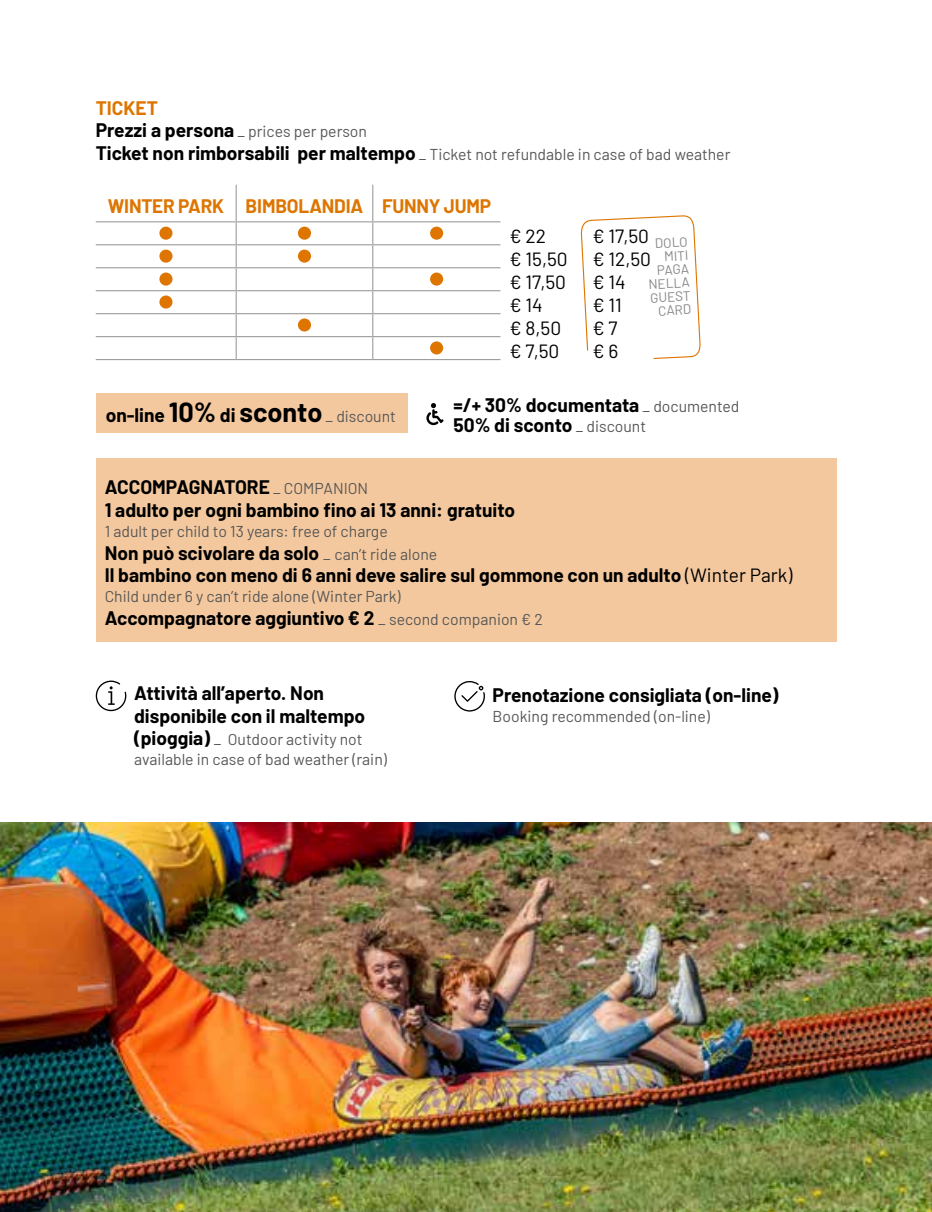
<style>
.page{position:relative;width:932px;height:1212px;background:#fff}
.page>*{position:absolute;margin:0;border:0;box-sizing:border-box;transform-origin:0 0}
.t1{font:700 19.12px/22.5px "Barlow";color:#000}
.t2{font:19.12px "Barlow";color:#000}
.t3{font:700 19.12px "Barlow";letter-spacing:-.01em;color:#dd7500}
.t4{font:15.75px/22.5px "Barlow";color:#575756}
.t5{font:13.5px/13.5px "Barlow";color:#878787;text-align:right}
.s1{font-weight:700;font-size:19.12px;color:#000}
.s2{font-size:27px}
.s3{font-weight:400;font-size:15.75px;color:#575756}
.s4{font-weight:400}
</style>
<div class="page">
<div style="left:96px;top:459px;width:740px;height:183px;background:#f4c89e"></div>
<img style="left:0;top:822px;width:931px;height:390px">
<hr style="left:235px;top:222px;width:2px;height:22px;background:#9d9d9c">
<hr style="left:96px;top:244px;width:140px;height:1px;background:#9d9d9c">
<hr style="left:236px;top:244px;width:136px;height:1px;background:#9d9d9c">
<hr style="left:235px;top:245px;width:2px;height:22px;background:#9d9d9c">
<hr style="left:372px;top:244px;width:128px;height:1px;background:#9d9d9c">
<hr style="left:96px;top:267px;width:140px;height:1px;background:#9d9d9c">
<hr style="left:236px;top:267px;width:136px;height:1px;background:#9d9d9c">
<hr style="left:235px;top:268px;width:2px;height:22px;background:#9d9d9c">
<hr style="left:372px;top:267px;width:128px;height:1px;background:#9d9d9c">
<hr style="left:96px;top:290px;width:140px;height:1px;background:#9d9d9c">
<hr style="left:236px;top:290px;width:136px;height:1px;background:#9d9d9c">
<hr style="left:235px;top:291px;width:2px;height:22px;background:#9d9d9c">
<hr style="left:372px;top:290px;width:128px;height:1px;background:#9d9d9c">
<hr style="left:96px;top:313px;width:140px;height:1px;background:#9d9d9c">
<hr style="left:236px;top:313px;width:136px;height:1px;background:#9d9d9c">
<hr style="left:235px;top:314px;width:2px;height:22px;background:#9d9d9c">
<hr style="left:372px;top:313px;width:128px;height:1px;background:#9d9d9c">
<hr style="left:96px;top:336px;width:140px;height:1px;background:#9d9d9c">
<hr style="left:236px;top:336px;width:136px;height:1px;background:#9d9d9c">
<hr style="left:235px;top:337px;width:2px;height:22px;background:#9d9d9c">
<hr style="left:372px;top:336px;width:128px;height:1px;background:#9d9d9c">
<svg style="left:372px;top:222px;width:1px;height:137px"></svg>
<hr style="left:96px;top:359px;width:140px;height:1px;background:#9d9d9c">
<hr style="left:236px;top:359px;width:136px;height:1px;background:#9d9d9c">
<hr style="left:372px;top:359px;width:128px;height:1px;background:#9d9d9c">
<hr style="left:235px;top:185px;width:2px;height:36px;background:#9d9d9c">
<hr style="left:372px;top:185px;width:1px;height:36px;background:#9d9d9c">
<hr style="left:96px;top:221px;width:140px;height:1px;background:#9d9d9c">
<hr style="left:236px;top:221px;width:136px;height:1px;background:#9d9d9c">
<hr style="left:372px;top:221px;width:128px;height:1px;background:#9d9d9c">
<div style="left:159px;top:227px;width:13px;height:13px;background:#dd7500;border-radius:50%"></div>
<div style="left:298px;top:227px;width:13px;height:13px;background:#dd7500;border-radius:50%"></div>
<div style="left:430px;top:227px;width:13px;height:13px;background:#dd7500;border-radius:50%"></div>
<div style="left:159px;top:250px;width:13px;height:13px;background:#dd7500;border-radius:50%"></div>
<div style="left:298px;top:250px;width:13px;height:13px;background:#dd7500;border-radius:50%"></div>
<div style="left:159px;top:273px;width:13px;height:13px;background:#dd7500;border-radius:50%"></div>
<div style="left:430px;top:273px;width:13px;height:13px;background:#dd7500;border-radius:50%"></div>
<div style="left:159px;top:295px;width:13px;height:14px;background:#dd7500;border-radius:50%"></div>
<div style="left:298px;top:318px;width:13px;height:13px;background:#dd7500;border-radius:50%"></div>
<div style="left:430px;top:341px;width:13px;height:13px;background:#dd7500;border-radius:50%"></div>
<svg style="left:580px;top:216px;width:120px;height:143px"></svg>
<svg style="left:95px;top:680px;width:32px;height:32px"></svg>
<div style="left:96px;top:393px;width:311px;height:39px;background:#f4c89e"></div>
<svg style="left:426px;top:403px;width:17px;height:22px"></svg>
<svg style="left:454px;top:681px;width:31px;height:31px"></svg>
<p class="t3" style="left:96px;top:94px;width:64px">TICKET</p>
<p class="t4" style="left:96px;top:119px;width:636px"><span class="s1">Prezzi a persona</span> _ prices per person<br><span class="s1">Ticket non rimborsabili per maltempo</span> _ Ticket not refundable in case of bad weather</p>
<p class="t3" style="left:108px;top:192px;width:385px">WINTER PARK BIMBOLANDIA FUNNY JUMP</p>
<p class="t2" style="left:509px;top:222px;width:38px">€ 22</p>
<p class="t2" style="left:592px;top:222px;width:58px">€ 17,50</p>
<p class="t2" style="left:509px;top:245px;width:60px">€ 15,50</p>
<p class="t2" style="left:592px;top:245px;width:60px">€ 12,50</p>
<p class="t2" style="left:509px;top:268px;width:58px">€ 17,50</p>
<p class="t2" style="left:592px;top:268px;width:35px">€ 14</p>
<p class="t2" style="left:509px;top:291px;width:35px">€ 14</p>
<p class="t2" style="left:592px;top:291px;width:31px">€ 11</p>
<p class="t2" style="left:509px;top:314px;width:53px">€ 8,50</p>
<p class="t2" style="left:592px;top:314px;width:27px">€ 7</p>
<p class="t2" style="left:509px;top:337px;width:51px">€ 7,50</p>
<p class="t2" style="left:592px;top:337px;width:27px">€ 6</p>
<p class="t5" style="left:646px;top:236px;width:43px;rotate:-3deg">DOLO<br>MITI<br>PAGA<br>NELLA<br>GUEST<br>CARD</p>
<p class="t1" style="left:106px;top:402px;width:291px">on-line <span class="s2">10%</span> di <span class="s2">sconto</span> <span class="s3">_ discount</span></p>
<p class="t1" style="left:453px;top:394px;width:287px;line-height:19.1px">=/+ 30% documentata <span class="s3">_ documented<br></span>50% di sconto <span class="s3">_ discount</span></p>
<p class="t1" style="left:105px;top:475px;width:412px">ACCOMPAGNATORE <span class="s3">_ COMPANION<br></span>1 adulto per ogni bambino fino ai 13 anni: gratuito</p>
<p class="t4" style="left:105px;top:519px;width:284px">1 adult per child to 13 years: free of charge</p>
<p class="t1" style="left:105px;top:540px;width:689px">Non può scivolare da solo <span class="s3">_ can’t ride alone<br></span>Il bambino con meno di 6 anni deve salire sul gommone con un adulto <span class="s4">(Winter Park)</span></p>
<p class="t4" style="left:105px;top:584px;width:297px">Child under 6 y can’t ride alone (Winter Park)</p>
<p class="t1" style="left:105px;top:605px;width:439px">Accompagnatore aggiuntivo € 2 <span class="s3">_ second companion € 2</span></p>
<p class="t1" style="left:134px;top:680px;width:232px">Attività all’aperto. Non disponibile con il maltempo</p>
<p class="t4" style="left:134px;top:728px;width:254px;line-height:20.2px"><span class="s1">(pioggia)</span> _ Outdoor activity not available in case of bad weather (rain)</p>
<p class="t1" style="left:492px;top:682px;width:287px">Prenotazione consigliata (on-line)</p>
<p class="t4" style="left:492px;top:704px;width:219px">Booking recommended (on-line)</p>
</div>
